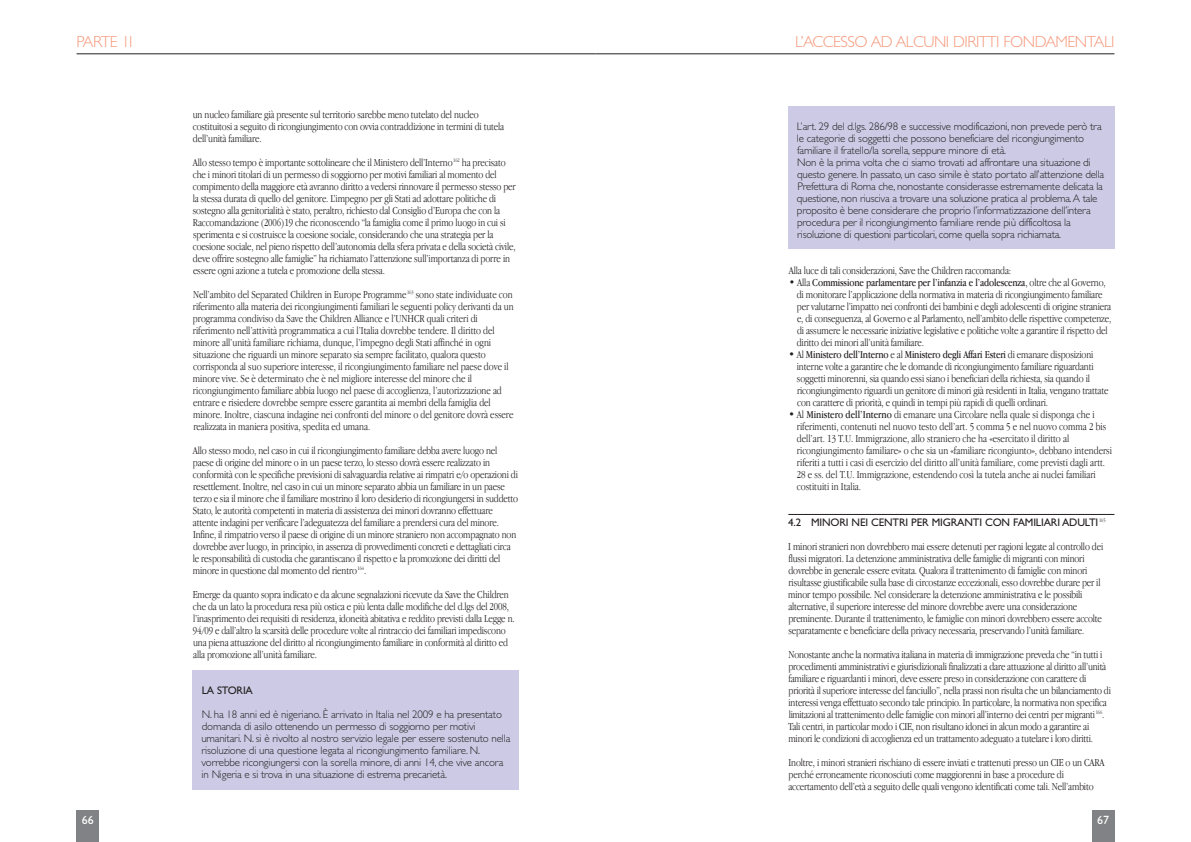
<style>
.page{position:relative;width:1191px;height:842px;background:#fff}
.page>*{position:absolute;margin:0;border:0;box-sizing:border-box;transform-origin:0 0}
.t1{font:300 16px "Gill Sans";letter-spacing:-.03em;color:#f6977a}
.t2{font:12px "Gill Sans";color:#fff}
.t3{font:300 11px/12px "Apple Garamond";letter-spacing:-.01em;color:#231f20}
.t4{font:300 11px/12px "Gill Sans";letter-spacing:-.015em;color:#231f20}
.t5{font:11px "Gill Sans";letter-spacing:-.015em;color:#231f20}
.s1{font-weight:400}
</style>
<div class="page">
<div style="left:193px;top:670px;width:326px;height:120px;background:#cccae4"></div>
<div style="left:788px;top:106px;width:326px;height:143px;background:#cccae4"></div>
<hr style="left:788px;top:514px;width:326px;height:1px;background:#231f20">
<hr style="left:595px;top:53px;width:519px;height:1px;background:#231f20">
<hr style="left:77px;top:53px;width:518px;height:1px;background:#231f20">
<div style="left:77px;top:810px;width:22px;height:32px;background:#808285"></div>
<div style="left:1091px;top:810px;width:23px;height:32px;background:#808285"></div>
<h1 class="t1" style="left:77px;top:35px;width:57px">PARTE 1I</h1>
<p class="t3" style="left:193px;top:109px;width:313px">un nucleo familiare già presente sul territorio sarebbe meno tutelato del nucleo costituitosi a seguito di ricongiungimento con ovvia contraddizione in termini di tutela dell’unità familiare.</p>
<p class="t3" style="left:193px;top:157px;width:324px">Allo stesso tempo è importante sottolineare che il Ministero dell’Interno<sup>162</sup> ha precisato che i minori titolari di un permesso di soggiorno per motivi familiari al momento del compimento della maggiore età avranno diritto a vedersi rinnovare il permesso stesso per la stessa durata di quello del genitore. L’impegno per gli Stati ad adottare politiche di sostegno alla genitorialità è stato, peraltro, richiesto dal Consiglio d’Europa che con la Raccomandazione (2006)19 che riconoscendo “la famiglia come il primo luogo in cui si sperimenta e si costruisce la coesione sociale, considerando che una strategia per la coesione sociale, nel pieno rispetto dell’autonomia della sfera privata e della società civile, deve offrire sostegno alle famiglie” ha richiamato l’attenzione sull’importanza di porre in essere ogni azione a tutela e promozione della stessa.</p>
<p class="t3" style="left:193px;top:289px;width:322px">Nell’ambito del Separated Children in Europe Programme<sup>163</sup> sono state individuate con riferimento alla materia dei ricongiungimenti familiari le seguenti policy derivanti da un programma condiviso da Save the Children Alliance e l’UNHCR quali criteri di riferimento nell’attività programmatica a cui l’Italia dovrebbe tendere. Il diritto del minore all’unità familiare richiama, dunque, l’impegno degli Stati affinché in ogni situazione che riguardi un minore separato sia sempre facilitato, qualora questo corrisponda al suo superiore interesse, il ricongiungimento familiare nel paese dove il minore vive. Se è determinato che è nel migliore interesse del minore che il ricongiungimento familiare abbia luogo nel paese di accoglienza, l’autorizzazione ad entrare e risiedere dovrebbe sempre essere garantita ai membri della famiglia del minore. Inoltre, ciascuna indagine nei confronti del minore o del genitore dovrà essere realizzata in maniera positiva, spedita ed umana.</p>
<p class="t3" style="left:193px;top:445px;width:327px">Allo stesso modo, nel caso in cui il ricongiungimento familiare debba avere luogo nel paese di origine del minore o in un paese terzo, lo stesso dovrà essere realizzato in conformità con le specifiche previsioni di salvaguardia relative ai rimpatri e/o operazioni di resettlement. Inoltre, nel caso in cui un minore separato abbia un familiare in un paese terzo e sia il minore che il familiare mostrino il loro desiderio di ricongiungersi in suddetto Stato, le autorità competenti in materia di assistenza dei minori dovranno effettuare attente indagini per verificare l’adeguatezza del familiare a prendersi cura del minore.<br>Infine, il rimpatrio verso il paese di origine di un minore straniero non accompagnato non dovrebbe aver luogo, in principio, in assenza di provvedimenti concreti e dettagliati circa le responsabilità di custodia che garantiscano il rispetto e la promozione dei diritti del minore in questione dal momento del rientro<sup>164</sup>.</p>
<p class="t3" style="left:193px;top:589px;width:323px">Emerge da quanto sopra indicato e da alcune segnalazioni ricevute da Save the Children che da un lato la procedura resa più ostica e più lenta dalle modifiche del d.lgs del 2008, l’inasprimento dei requisiti di residenza, idoneità abitativa e reddito previsti dalla Legge n.<br>94/09 e dall’altro la scarsità delle procedure volte al rintraccio dei familiari impediscono una piena attuazione del diritto al ricongiungimento familiare in conformità al diritto ed alla promozione all’unità familiare.</p>
<p class="t5" style="left:202px;top:686px;width:53px">LA STORIA</p>
<p class="t4" style="left:201px;top:709px;width:310px">N. ha 18 anni ed è nigeriano. È arrivato in Italia nel 2009 e ha presentato domanda di asilo ottenendo un permesso di soggiorno per motivi umanitari. N. si è rivolto al nostro servizio legale per essere sostenuto nella risoluzione di una questione legata al ricongiungimento familiare. N. vorrebbe ricongiungersi con la sorella minore, di anni 14, che vive ancora in Nigeria e si trova in una situazione di estrema precarietà.</p>
<h1 class="t1" style="left:795px;top:35px;width:321px">L’ACCESSO AD ALCUNI DIRITTI FONDAMENTALI</h1>
<p class="t4" style="left:797px;top:121px;width:309px">L’art. 29 del d.lgs. 286/98 e successive modificazioni, non prevede però tra le categorie di soggetti che possono beneficiare del ricongiungimento familiare il fratello/la sorella, seppure minore di età.<br>Non è la prima volta che ci siamo trovati ad affrontare una situazione di questo genere. In passato, un caso simile è stato portato all’attenzione della Prefettura di Roma che, nonostante considerasse estremamente delicata la questione, non riusciva a trovare una soluzione pratica al problema. A tale proposito è bene considerare che proprio l’informatizzazione dell’intera procedura per il ricongiungimento familiare rende più difficoltosa la risoluzione di questioni particolari, come quella sopra richiamata.</p>
<p class="t3" style="left:788px;top:265px;width:224px">Alla luce di tali considerazioni, Save the Children raccomanda:</p>
<p class="t3" style="left:797px;top:277px;width:316px;text-indent:-8px">• Alla <span class="s1">Commissione parlamentare per l’infanzia e l’adolescenza</span>, oltre che al Governo, di monitorare l’applicazione della normativa in materia di ricongiungimento familiare per valutarne l’impatto nei confronti dei bambini e degli adolescenti di origine straniera e, di conseguenza, al Governo e al Parlamento, nell’ambito delle rispettive competenze, di assumere le necessarie iniziative legislative e politiche volte a garantire il rispetto del diritto dei minori all’unità familiare.</p>
<p class="t3" style="left:797px;top:349px;width:313px;text-indent:-9px">• Al <span class="s1">Ministero dell’Interno</span> e al <span class="s1">Ministero degli Affari Esteri</span> di emanare disposizioni interne volte a garantire che le domande di ricongiungimento familiare riguardanti soggetti minorenni, sia quando essi siano i beneficiari della richiesta, sia quando il ricongiungimento riguardi un genitore di minori già residenti in Italia, vengano trattate con carattere di priorità, e quindi in tempi più rapidi di quelli ordinari.</p>
<p class="t3" style="left:797px;top:409px;width:317px;text-indent:-8px">• Al <span class="s1">Ministero dell’Interno</span> di emanare una Circolare nella quale si disponga che i riferimenti, contenuti nel nuovo testo dell’art. 5 comma 5 e nel nuovo comma 2 bis dell’art. 13 T.U. Immigrazione, allo straniero che ha «esercitato il diritto al ricongiungimento familiare» o che sia un «familiare ricongiunto», debbano intendersi riferiti a tutti i casi di esercizio del diritto all’unità familiare, come previsti dagli artt.<br>28 e ss. del T.U. Immigrazione, estendendo così la tutela anche ai nuclei familiari costituiti in Italia.</p>
<p class="t5" style="left:788px;top:518px;width:319px">4.2 MINORI NEI CENTRI PER MIGRANTI CON FAMILIARI ADULTI <sup>165</sup></p>
<p class="t3" style="left:788px;top:541px;width:316px">I minori stranieri non dovrebbero mai essere detenuti per ragioni legate al controllo dei flussi migratori. La detenzione amministrativa delle famiglie di migranti con minori dovrebbe in generale essere evitata. Qualora il trattenimento di famiglie con minori risultasse giustificabile sulla base di circostanze eccezionali, esso dovrebbe durare per il minor tempo possibile. Nel considerare la detenzione amministrativa e le possibili alternative, il superiore interesse del minore dovrebbe avere una considerazione preminente. Durante il trattenimento, le famiglie con minori dovrebbero essere accolte separatamente e beneficiare della privacy necessaria, preservando l’unità familiare.</p>
<p class="t3" style="left:788px;top:649px;width:324px">Nonostante anche la normativa italiana in materia di immigrazione preveda che “in tutti i procedimenti amministrativi e giurisdizionali finalizzati a dare attuazione al diritto all’unità familiare e riguardanti i minori, deve essere preso in considerazione con carattere di priorità il superiore interesse del fanciullo”, nella prassi non risulta che un bilanciamento di interessi venga effettuato secondo tale principio. In particolare, la normativa non specifica limitazioni al trattenimento delle famiglie con minori all’interno dei centri per migranti <sup>166</sup>.<br>Tali centri, in particolar modo i CIE, non risultano idonei in alcun modo a garantire ai minori le condizioni di accoglienza ed un trattamento adeguato a tutelare i loro diritti.</p>
<p class="t3" style="left:788px;top:757px;width:318px">Inoltre, i minori stranieri rischiano di essere inviati e trattenuti presso un CIE o un CARA perché erroneamente riconosciuti come maggiorenni in base a procedure di accertamento dell’età a seguito delle quali vengono identificati come tali. Nell’ambito</p>
<p class="t2" style="left:82px;top:815px;width:13px">66</p>
<p class="t2" style="left:1097px;top:815px;width:13px">67</p>
</div>
